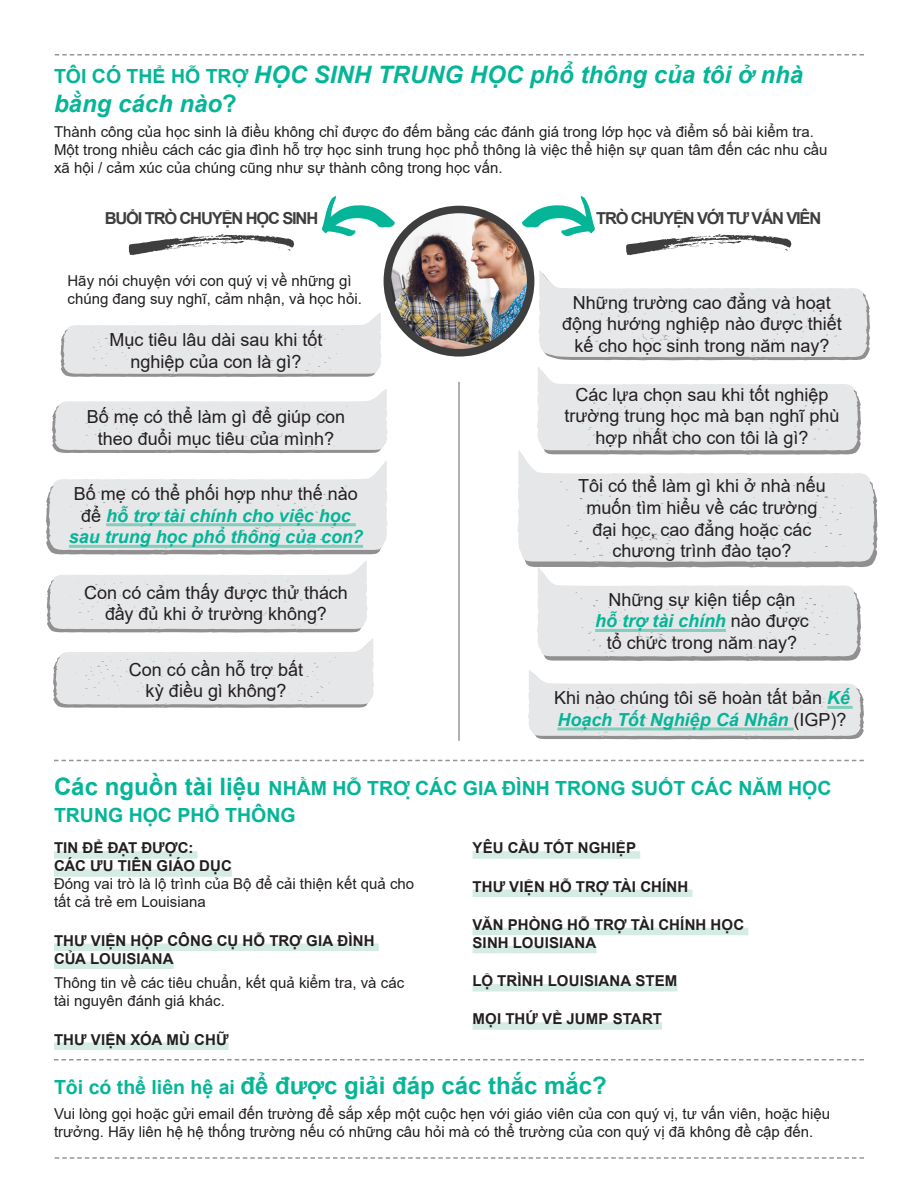
<style>
.page{position:relative;width:918px;height:1188px;background:#fff}
.page>*{position:absolute;margin:0;border:0;box-sizing:border-box;transform-origin:0 0}
.t1{font:italic 700 24px/28.5px "Arial";color:#05b598}
.t2{font:700 24px "Arial";color:#05b598}
.t3{font:700 19.5px/27px "Arial";color:#05b598}
.t4{font:18px/21.6px "Arial";color:#231f20;text-align:center}
.t5{font:italic 700 18px/21.6px "Arial";letter-spacing:-.005em;color:#05b598;text-align:center}
.t6{font:700 16.5px "Arial";letter-spacing:-.07em;color:#3e3e3f}
.t7{font:15px/18px "Arial";color:#231f20}
.t8{font:700 15px/18px "Arial";letter-spacing:.01em;color:#231f20}
.s1{font-style:normal;font-size:19.5px}
.s2{font-style:normal}
.s3{font-weight:400;font-style:normal;color:#231f20}
.s4{font-weight:700;font-style:italic;color:#05b598}
.s5{font-size:24px}
.s6{font-weight:700}
.s7{font-size:19.5px}
</style>
<div class="page">
<svg style="left:61px;top:313px;width:321px;height:64px"></svg>
<svg style="left:47px;top:561px;width:327px;height:147px"></svg>
<svg style="left:46px;top:461px;width:342px;height:94px"></svg>
<svg style="left:52px;top:389px;width:336px;height:64px"></svg>
<svg style="left:528px;top:670px;width:336px;height:69px"></svg>
<svg style="left:518px;top:367px;width:360px;height:294px"></svg>
<svg style="left:538px;top:271px;width:332px;height:89px"></svg>
<svg style="left:322px;top:196px;width:73px;height:41px"></svg>
<svg style="left:522px;top:196px;width:73px;height:41px"></svg>
<svg style="left:55px;top:54px;width:809px;height:2px"></svg>
<svg style="left:54px;top:760px;width:810px;height:1px"></svg>
<svg style="left:129px;top:234px;width:165px;height:21px"></svg>
<img style="left:387px;top:209px;width:144px;height:144px;border-radius:72px">
<div style="left:384px;top:206px;width:150px;height:151px;border:8px solid #3e3e3f;border-radius:50%"></div>
<svg style="left:626px;top:234px;width:165px;height:21px"></svg>
<hr style="left:106px;top:523px;width:250px;height:3px;background:#83cdbc">
<hr style="left:69px;top:545px;width:294px;height:3px;background:#83cdbc">
<hr style="left:595px;top:629px;width:131px;height:3px;background:#83cdbc">
<hr style="left:827px;top:706px;width:26px;height:3px;background:#83cdbc">
<hr style="left:557px;top:727px;width:237px;height:3px;background:#83cdbc">
<div style="left:54px;top:851px;width:144px;height:8px;background:#d5ece5"></div>
<div style="left:54px;top:869px;width:178px;height:8px;background:#d5ece5"></div>
<div style="left:54px;top:943px;width:325px;height:8px;background:#d5ece5"></div>
<div style="left:54px;top:961px;width:120px;height:8px;background:#d5ece5"></div>
<div style="left:54px;top:1042px;width:175px;height:8px;background:#d5ece5"></div>
<div style="left:472px;top:851px;width:168px;height:8px;background:#d5ece5"></div>
<div style="left:472px;top:889px;width:220px;height:8px;background:#d5ece5"></div>
<div style="left:472px;top:928px;width:276px;height:7px;background:#d5ece5"></div>
<div style="left:472px;top:946px;width:124px;height:7px;background:#d5ece5"></div>
<div style="left:472px;top:984px;width:205px;height:7px;background:#d5ece5"></div>
<div style="left:472px;top:1022px;width:190px;height:8px;background:#d5ece5"></div>
<svg style="left:54px;top:1059px;width:810px;height:1px"></svg>
<svg style="left:55px;top:1157px;width:809px;height:2px"></svg>
<hr style="left:458px;top:382px;width:2px;height:359px;background:#939598">
<p class="t1" style="left:54px;top:62px;width:743px"><span class="s1">TÔI CÓ THỂ HỖ TRỢ</span> HỌC SINH TRUNG HỌC phổ thông của tôi ở nhà bằng cách nào<span class="s2">?</span></p>
<p class="t7" style="left:54px;top:122px;width:775px">Thành công của học sinh là điều không chỉ được đo đếm bằng các đánh giá trong lớp học và điểm số bài kiểm tra.<br>Một trong nhiều cách các gia đì nh hỗ trợ học sinh trung học phổ thông là việc thể hiện sự quan tâm đến các nhu cầu xã hội / cảm xúc của chú ng cũ ng như sự thành công trong học vấn.</p>
<p class="t6" style="left:105px;top:207px;width:215px">BUỔI TRÒ CHUYỆN HỌC SINH</p>
<p class="t6" style="left:596px;top:207px;width:227px">TRÒ CHUYỆ N VỚI TƯ VẤN VIÊN</p>
<p class="t7" style="left:68px;top:272px;width:296px">Hãy nói chuyện với con quý vị về những gì chúng đang suy nghĩ, cảm nhận, và học hỏi.</p>
<p class="t4" style="left:109px;top:329px;width:215px">Mục tiêu lâu dài sau khi tốt nghiệp của con là gì?</p>
<p class="t4" style="left:87px;top:406px;width:260px">Bố mẹ có thể làm gì để giú p con theo đuổi mục tiêu của mì nh?</p>
<p class="t5" style="left:69px;top:484px;width:296px"><span class="s3">Bố mẹ có thể phối hợp như thế nào để</span> hỗ trợ tài chính cho việc học sau trung học phổ thông của con?</p>
<p class="t4" style="left:84px;top:581px;width:265px">Con có cả m thấy được thử thách đầy đủ khi ở trường không?</p>
<p class="t4" style="left:129px;top:658px;width:176px">Con có cầ n hỗ trợ bất kỳ điều gì không?</p>
<p class="t4" style="left:562px;top:292px;width:281px">Những trường cao đẳng và hoạt động hướng nghiệp nào được thiết kế cho học sinh trong năm nay?</p>
<p class="t4" style="left:564px;top:383px;width:277px">Các lựa chọn sau khi tốt nghiệp trường trung học mà bạn nghĩ phù hợp nhất cho con tôi là gì?</p>
<p class="t4" style="left:578px;top:475px;width:249px">Tôi có thể làm gì khi ở nhà nếu muốn tìm hiểu về các trường đại học, cao đẳng hoặc các chương trình đào tạo?</p>
<p class="t4" style="left:595px;top:589px;width:215px">Những sự kiện tiếp cận<br><span class="s4">hỗ trợ tài chính</span> nào được tổ chức trong năm nay?</p>
<p class="t4" style="left:554px;top:687px;width:294px;text-align:left">Khi nào chú ng tôi sẽ hoà n tất bả n <span class="s4">Kế<br>Hoạch Tốt Nghiệp Cá Nhân</span> (IGP)?</p>
<p class="t3" style="left:54px;top:775px;width:779px"><span class="s5">Các nguồn tài liệu</span> NHẰM HỖ TRƠ ̣CÁC GIA ĐÌ NH TRONG SUỐT CÁC NĂM HỌC<br>TRUNG HỌC PHỔ THÔNG</p>
<p class="t7" style="left:54px;top:839px;width:362px"><span class="s6">TIN ĐỂ ĐẠT ĐƯỢC:<br>CÁC ƯU TIÊN GIÁO DỤC<br></span>Đóng vai trò là lộ trình của Bộ để cải thiện kết quả cho tất cả trẻ em Louisiana</p>
<p class="t8" style="left:54px;top:932px;width:322px">THƯ VIỆN HỘP CÔNG CỤ HỖ TRỢ GIA ĐÌNH<br>CỦA LOUISIANA</p>
<p class="t7" style="left:54px;top:974px;width:352px">Thông tin về các tiêu chuẩn, kết quả kiểm tra, và các tài nguyên đánh giá khác.</p>
<p class="t8" style="left:54px;top:1031px;width:176px">THƯ VIỆN XÓA MÙ CHỮ</p>
<p class="t8" style="left:472px;top:839px;width:165px">YÊU CẦU TỐT NGHIỆP</p>
<p class="t8" style="left:472px;top:878px;width:217px">THƯ VIỆN HỖ TRỢ TÀI CHÍNH</p>
<p class="t8" style="left:472px;top:916px;width:273px">VĂN PHÒNG HỖ TRỢ TÀI CHÍNH HỌC<br>SINH LOUISIANA</p>
<p class="t8" style="left:472px;top:972px;width:206px">LỘ TRÌNH LOUISIANA STEM</p>
<p class="t8" style="left:472px;top:1010px;width:191px">MỌI THỨ VỀ JUMP START</p>
<p class="t2" style="left:54px;top:1069px;width:554px"><span class="s7">Tôi có thể liên hệ ai</span> để được giải đáp các thắc mắc?</p>
<p class="t7" style="left:54px;top:1105px;width:778px">Vui lòng gọi hoặc gửi email đến trường để sắp xếp một cuộc hẹn với giáo viên của con quý vị, tư vấn viên, hoặc hiệu trưởng. Hãy liên hệ hệ thống trường nếu có những câu hỏi mà có thể trường của con quý vị đã không đề cập đến.</p>
</div>
